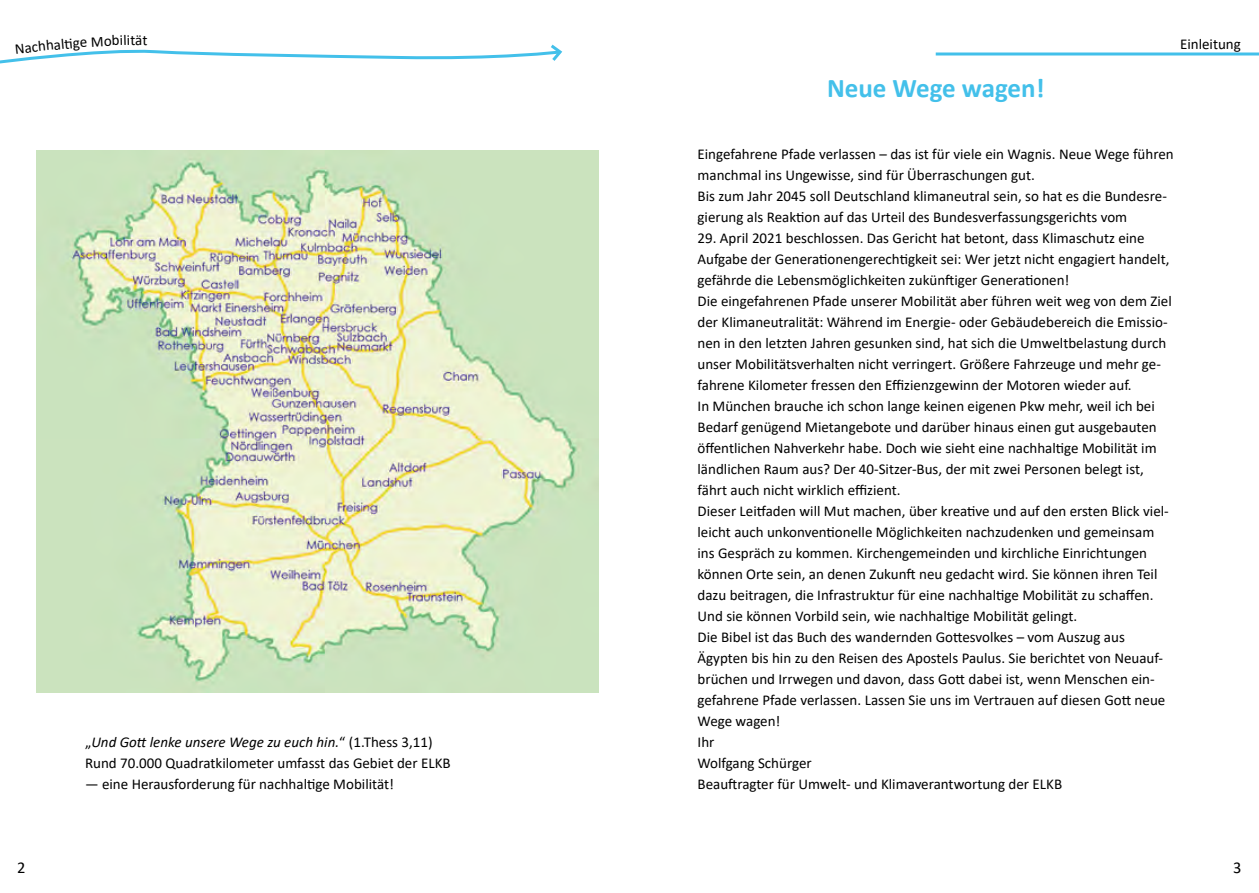
<style>
.page{position:relative;width:1259px;height:893px;background:#fff}
.page>*{position:absolute;margin:0;border:0;box-sizing:border-box;transform-origin:0 0}
.t1{font:700 27px "Calibri";color:#43c0ea}
.t2{font:16.5px "Calibri";color:#000}
.t3{font:15px/21px "Calibri";color:#000}
.s1{font-style:italic}
</style>
<div class="page">
<img style="left:37px;top:150px;width:561px;height:542px">
<hr style="left:935px;top:53px;width:324px;height:3px;background:#43c0ea">
<svg style="left:0;top:44px;width:563px;height:20px"></svg>
<p class="t3" style="left:14px;top:38px;width:33px;rotate:-6deg">Nach</p>
<p class="t3" style="left:45px;top:34px;width:25px;rotate:-5deg">halt</p>
<p class="t3" style="left:135px;top:29px;width:9px">ä</p>
<p class="t3" style="left:85px;top:731px;width:367px">„<span class="s1">Und Gott lenke unsere Wege zu euch hin.</span>“ (1.Thess 3,11)<br>Rund 70.000 Quadratkilometer umfasst das Gebiet der ELKB</p>
<p class="t3" style="left:85px;top:773px;width:310px">— eine Herausforderung für nachhaltige Mobilität!</p>
<h1 class="t1" style="left:827px;top:69px;width:219px">Neue Wege wagen!</h1>
<p class="t3" style="left:1180px;top:33px;width:62px">Einleitung</p>
<p class="t3" style="left:697px;top:143px;width:478px">Eingefahrene Pfade verlassen – das ist für viele ein Wagnis. Neue Wege führen manchmal ins Ungewisse, sind für Überraschungen gut.<br>Bis zum Jahr 2045 soll Deutschland klimaneutral sein, so hat es die Bundesre&shy;gierung als Reaktion auf das Urteil des Bundesverfassungsgerichts vom</p>
<p class="t3" style="left:697px;top:227px;width:476px">29. April 2021 beschlossen. Das Gericht hat betont, dass Klimaschutz eine Aufgabe der Generationengerechtigkeit sei: Wer jetzt nicht engagiert handelt, gefährde die Lebensmöglichkeiten zukünftiger Generationen!<br>Die eingefahrenen Pfade unserer Mobilität aber führen weit weg von dem Ziel der Klimaneutralität: Während im Energie- oder Gebäudebereich die Emissio&shy;nen in den letzten Jahren gesunken sind, hat sich die Umweltbelastung durch unser Mobilitätsverhalten nicht verringert. Größere Fahrzeuge und mehr ge&shy;fahrene Kilometer fressen den Effizienzgewinn der Motoren wieder auf.<br>In München brauche ich schon lange keinen eigenen Pkw mehr, weil ich bei Bedarf genügend Mietangebote und darüber hinaus einen gut ausgebauten öffentlichen Nahverkehr habe. Doch wie sieht eine nachhaltige Mobilität im ländlichen Raum aus? Der 40-Sitzer-Bus, der mit zwei Personen belegt ist, fährt auch nicht wirklich effizient.<br>Dieser Leitfaden will Mut machen, über kreative und auf den ersten Blick viel&shy;leicht auch unkonventionelle Möglichkeiten nachzudenken und gemeinsam ins Gespräch zu kommen. Kirchengemeinden und kirchliche Einrichtungen können Orte sein, an denen Zukunft neu gedacht wird. Sie können ihren Teil dazu beitragen, die Infrastruktur für eine nachhaltige Mobilität zu schaffen.<br>Und sie können Vorbild sein, wie nachhaltige Mobilität gelingt.<br>Die Bibel ist das Buch des wandernden Gottesvolkes – vom Auszug aus Ägypten bis hin zu den Reisen des Apostels Paulus. Sie berichtet von Neuauf&shy;brüchen und Irrwegen und davon, dass Gott dabei ist, wenn Menschen ein&shy;gefahrene Pfade verlassen. Lassen Sie uns im Vertrauen auf diesen Gott neue Wege wagen!<br>Ihr<br>Wolfgang Schürger<br>Beauftragter für Umwelt- und Klimaverantwortung der ELKB</p>
<p class="t2" style="left:17px;top:856px;width:10px">2</p>
<p class="t2" style="left:1233px;top:856px;width:10px">3</p>
</div>
